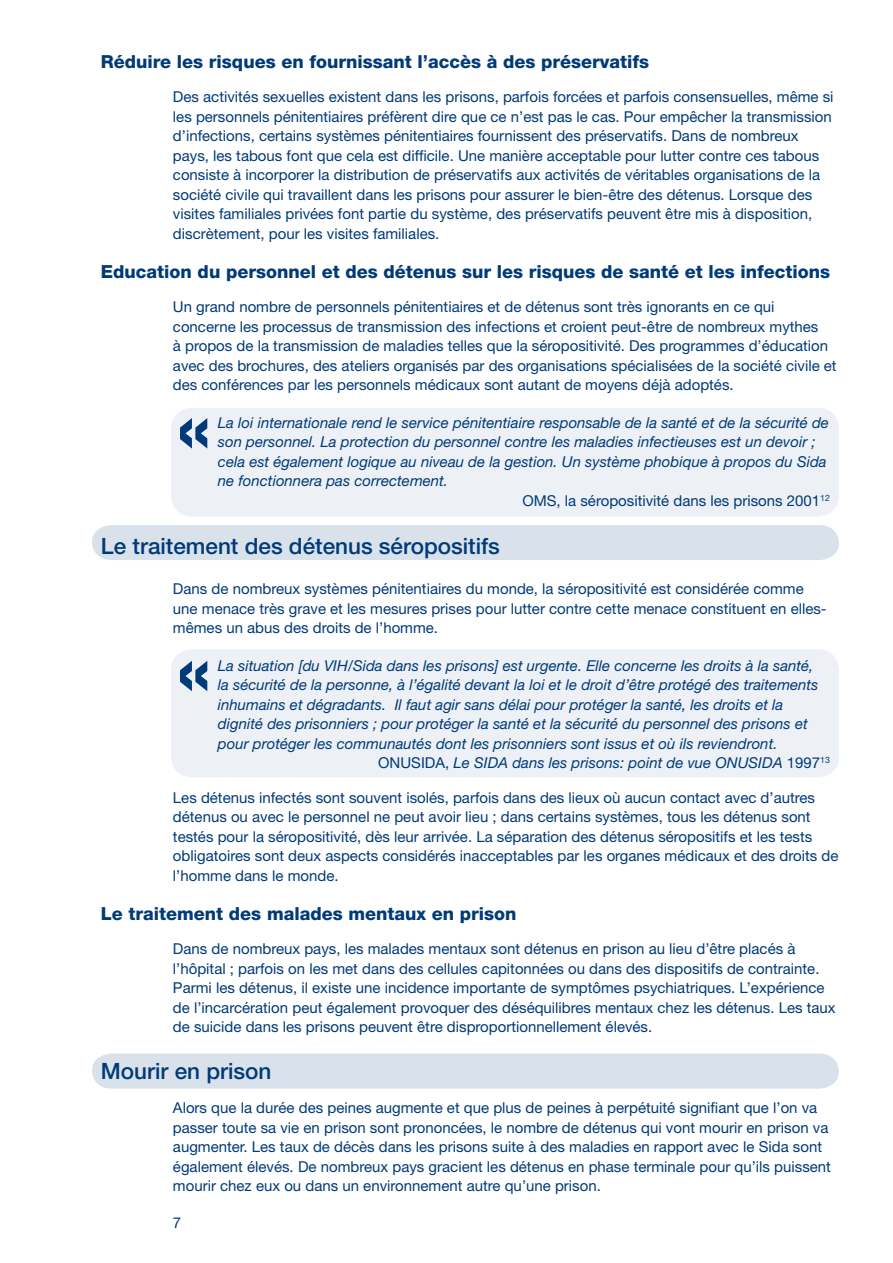
<style>
.page{position:relative;width:893px;height:1263px;background:#fff}
.page>*{position:absolute;margin:0;border:0;box-sizing:border-box;transform-origin:0 0}
.t1{font:500 22.5px "Helvetica Neue";color:#003a78}
.t2{font:800 18px "Helvetica Neue";color:#003a78}
.t3{font:15px/19.5px "Helvetica Neue";color:#003a78}
.t4{font:italic 15px "Helvetica Neue";color:#003a78}
.s1{font-style:normal}
</style>
<div class="page">
<div style="left:92px;top:1053px;width:747px;height:35px;background:#d9e1eb"></div>
<div style="left:171px;top:408px;width:668px;height:108px;background:#edf1f6;border-radius:21px"></div>
<div style="left:92px;top:525px;width:747px;height:35px;background:#d9e1eb"></div>
<div style="left:171px;top:649px;width:668px;height:128px;background:#edf1f6;border-radius:21px"></div>
<svg style="left:180px;top:418px;width:27px;height:31px"></svg>
<svg style="left:180px;top:661px;width:27px;height:30px"></svg>
<p class="t2" style="left:101px;top:51px;width:550px">Réduire les risques en fournissant l’accès à des préservatifs</p>
<p class="t3" style="left:173px;top:87px;width:662px">Des activités sexuelles existent dans les prisons, parfois forcées et parfois consensuelles, même si les personnels pénitentiaires préfèrent dire que ce n’est pas le cas. Pour empêcher la transmission d’infections, certains systèmes pénitentiaires fournissent des préservatifs. Dans de nombreux pays, les tabous font que cela est difficile. Une manière acceptable pour lutter contre ces tabous consiste à incorporer la distribution de préservatifs aux activités de véritables organisations de la société civile qui travaillent dans les prisons pour assurer le bien-être des détenus. Lorsque des visites familiales privées font partie du système, des préservatifs peuvent être mis à disposition, discrètement, pour les visites familiales.</p>
<p class="t2" style="left:101px;top:261px;width:731px">Education du personnel et des détenus sur les risques de santé et les infections</p>
<p class="t3" style="left:173px;top:297px;width:665px">Un grand nombre de personnels pénitentiaires et de détenus sont très ignorants en ce qui concerne les processus de transmission des infections et croient peut-être de nombreux mythes<br>à propos de la transmission de maladies telles que la séropositivité. Des programmes d’éducation avec des brochures, des ateliers organisés par des organisations spécialisées de la société civile et des conférences par les personnels médicaux sont autant de moyens déjà adoptés.</p>
<p class="t4" style="left:218px;top:413px;width:613px">La loi internationale rend le service pénitentiaire responsable de la santé et de la sécurité de</p>
<p class="t4" style="left:218px;top:433px;width:599px">son personnel. La protection du personnel contre les maladies infectieuses est un devoir ;</p>
<p class="t4" style="left:218px;top:452px;width:610px">cela est également logique au niveau de la gestion. Un système phobique à propos du Sida</p>
<p class="t4" style="left:218px;top:472px;width:232px">ne fonctionnera pas correctement.</p>
<p class="t3" style="left:522px;top:490px;width:308px">OMS, la séropositivité dans les prisons 2001<sup>12</sup></p>
<h1 class="t1" style="left:101px;top:532px;width:400px">Le traitement des détenus séropositifs</h1>
<p class="t3" style="left:173px;top:579px;width:655px">Dans de nombreux systèmes pénitentiaires du monde, la séropositivité est considérée comme une menace très grave et les mesures prises pour lutter contre cette menace constituent en elles&shy;mêmes un abus des droits de l’homme.</p>
<p class="t4" style="left:218px;top:656px;width:597px">La situation [du VIH/Sida dans les prisons] est urgente. Elle concerne les droits à la santé,</p>
<p class="t4" style="left:218px;top:676px;width:602px">la sécurité de la personne, à l’égalité devant la loi et le droit d’être protégé des traitements</p>
<p class="t4" style="left:218px;top:695px;width:567px">inhumains et dégradants. Il faut agir sans délai pour protéger la santé, les droits et la</p>
<p class="t4" style="left:218px;top:715px;width:591px">dignité des prisonniers ; pour protéger la santé et la sécurité du personnel des prisons et</p>
<p class="t4" style="left:218px;top:734px;width:561px">pour protéger les communautés dont les prisonniers sont issus et où ils reviendront.</p>
<p class="t4" style="left:378px;top:754px;width:453px"><span class="s1">ONUSIDA,</span> Le SIDA dans les prisons: point de vue ONUSIDA <span class="s1">1997</span> <sup>13</sup></p>
<p class="t3" style="left:173px;top:787px;width:667px">Les détenus infectés sont souvent isolés, parfois dans des lieux où aucun contact avec d’autres détenus ou avec le personnel ne peut avoir lieu ; dans certains systèmes, tous les détenus sont testés pour la séropositivité, dès leur arrivée. La séparation des détenus séropositifs et les tests obligatoires sont deux aspects considérés inacceptables par les organes médicaux et des droits de l’homme dans le monde.</p>
<p class="t2" style="left:101px;top:903px;width:417px">Le traitement des malades mentaux en prison</p>
<p class="t3" style="left:173px;top:939px;width:664px">Dans de nombreux pays, les malades mentaux sont détenus en prison au lieu d’être placés à l’hôpital ; parfois on les met dans des cellules capitonnées ou dans des dispositifs de contrainte.<br>Parmi les détenus, il existe une incidence importante de symptômes psychiatriques. L’expérience de l’incarcération peut également provoquer des déséquilibres mentaux chez les détenus. Les taux de suicide dans les prisons peuvent être disproportionnellement élevés.</p>
<h1 class="t1" style="left:101px;top:1057px;width:172px">Mourir en prison</h1>
<p class="t3" style="left:173px;top:1098px;width:659px">Alors que la durée des peines augmente et que plus de peines à perpétuité signifiant que l’on va passer toute sa vie en prison sont prononcées, le nombre de détenus qui vont mourir en prison va augmenter. Les taux de décès dans les prisons suite à des maladies en rapport avec le Sida sont également élevés. De nombreux pays gracient les détenus en phase terminale pour qu’ils puissent mourir chez eux ou dans un environnement autre qu’une prison.</p>
</div>
